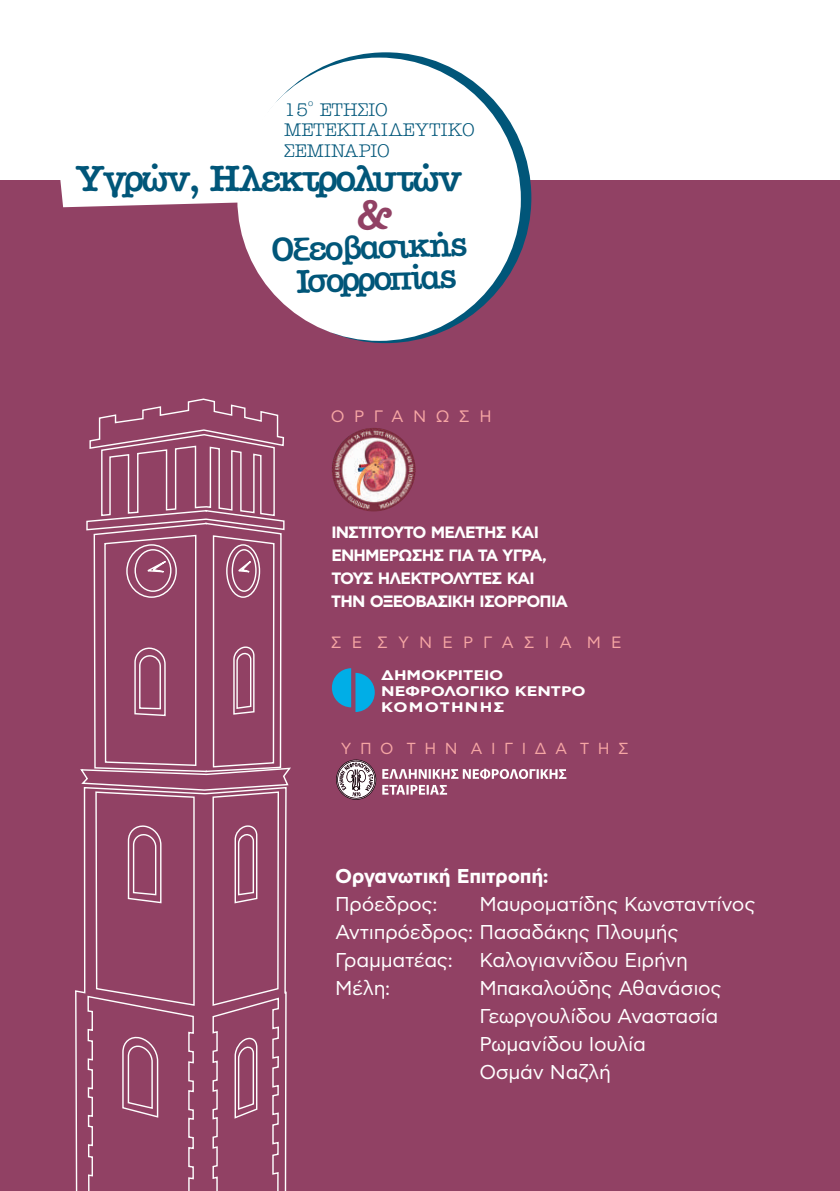
<style>
.page{position:relative;width:840px;height:1191px;background:#fff}
.page>*{position:absolute;margin:0;border:0;box-sizing:border-box;transform-origin:0 0}
.t1{font:600 36.6px "American Type ITC Hel";letter-spacing:-.065em;color:#015679}
.t2{font:600 33px/32.2px "American Type ITC Hel";color:#015679;text-align:center}
.t3{font:20px/28px "CF Asty Pro";letter-spacing:-.015em;color:#fff}
.t4{font:700 20px "CF Asty Pro";letter-spacing:-.015em;color:#fff}
.t5{font:18.6px/20.6px "American Type ITC Hel Norm";color:#015679}
.t6{font:16.6px "CF Asty Pro";letter-spacing:.57em;color:#f6a6a4}
.t7{font:700 16.4px/23px "CF Asty Pro";letter-spacing:-.05em;color:#fff}
.t8{font:16.4px "CF Asty Pro";letter-spacing:.615em;color:#f6a6a4}
.t9{font:16px "CF Asty Pro";letter-spacing:.525em;color:#f6a6a4}
.t10{font:700 14px/16px "CF Asty Pro";color:#fff;scale:1.19 1}
.t11{font:9.4px "American Type ITC Hel Norm";color:#015679}
.s1{font-size:36.4px}
</style>
<div class="page">
<div style="left:0;top:181px;width:839px;height:1010px;background:#914164"></div>
<svg style="left:80px;top:767px;width:211px;height:19px"></svg>
<svg style="left:93px;top:531px;width:189px;height:242px"></svg>
<svg style="left:232px;top:646px;width:23px;height:69px"></svg>
<svg style="left:125px;top:543px;width:62px;height:55px"></svg>
<svg style="left:225px;top:543px;width:42px;height:55px"></svg>
<svg style="left:75px;top:786px;width:212px;height:405px"></svg>
<svg style="left:234px;top:1036px;width:24px;height:83px"></svg>
<svg style="left:86px;top:398px;width:199px;height:133px"></svg>
<img style="left:332px;top:428px;width:83px;height:83px;border-radius:50%">
<svg style="left:332px;top:668px;width:42px;height:44px"></svg>
<svg style="left:240px;top:52px;width:291px;height:291px;background:#176484"></svg>
<div style="left:237px;top:58px;width:283px;height:283px;background:#fff;border-radius:50%"></div>
<svg style="left:336px;top:759px;width:40px;height:40px"></svg>
<svg style="left:382px;top:768px;width:184px;height:11px"></svg>
<svg style="left:382px;top:785px;width:65px;height:9px"></svg>
<svg style="left:58px;top:180px;width:183px;height:50px"></svg>
<p class="t11" style="left:308px;top:99px;width:7px">ο</p>
<p class="t5" style="left:284px;top:100px;width:192px">15 ΕΤΗΣΙΟ<br>ΜΕΤΕΚΠΑΙΔΕΥΤΙΚΟ<br>ΣΕΜΙΝΑΡΙΟ</p>
<h1 class="t1" style="left:76px;top:161px;width:387px"><span class="s1">Υγρών,</span> Ηλεκτρολυτών</h1>
<h2 class="t2" style="left:271px;top:236px;width:198px;rotate:-2deg">Οξεοβασικής<br>Ισορροπίας</h2>
<p class="t6" style="left:330px;top:409px;width:162px">ΟΡΓΑΝΩΣΗ</p>
<p class="t7" style="left:331px;top:521px;width:238px">ΙΝΣΤΙΤΟΥΤΟ ΜΕΛΕΤΗΣ ΚΑΙ<br>ΕΝΗΜΕΡΩΣΗΣ ΓΙΑ ΤΑ ΥΓΡΑ,<br>ΤΟΥΣ ΗΛΕΚΤΡΟΛΥΤΕΣ ΚΑΙ<br>ΤΗΝ ΟΞΕΟΒΑΣΙΚΗ ΙΣΟΡΡΟΠΙΑ</p>
<p class="t8" style="left:331px;top:635px;width:292px">ΣΕ ΣΥΝΕΡΓΑΣΙΑ ΜΕ</p>
<p class="t10" style="left:381px;top:667px;width:173px">ΔΗΜΟΚΡΙΤΕΙΟ<br>ΝΕΦΡΟΛΟΓΙΚΟ ΚΕΝΤΡΟ<br>ΚΟΜΟΤΗΝΗΣ</p>
<p class="t9" style="left:341px;top:741px;width:289px">ΥΠΟ ΤΗΝ ΑΙΓΙΔΑ ΤΗΣ</p>
<p class="t4" style="left:335px;top:867px;width:215px">Οργανωτική Επιτροπή:</p>
<p class="t3" style="left:335px;top:891px;width:104px">Πρόεδρος:</p>
<p class="t3" style="left:335px;top:891px;width:421px;text-indent:144px">Μαυροματίδης Κωνσταντίνος<br>Αντιπρόεδρος: Πασαδάκης Πλουμής<br>Γραμματέας:</p>
<p class="t3" style="left:479px;top:947px;width:210px">Καλογιαννίδου Ειρήνη</p>
<p class="t3" style="left:335px;top:975px;width:57px">Μέλη:</p>
<p class="t3" style="left:479px;top:975px;width:244px">Μπακαλούδης Αθανάσιος<br>Γεωργουλίδου Αναστασία<br>Ρωμανίδου Ιουλία<br>Οσμάν Ναζλή</p>
</div>
